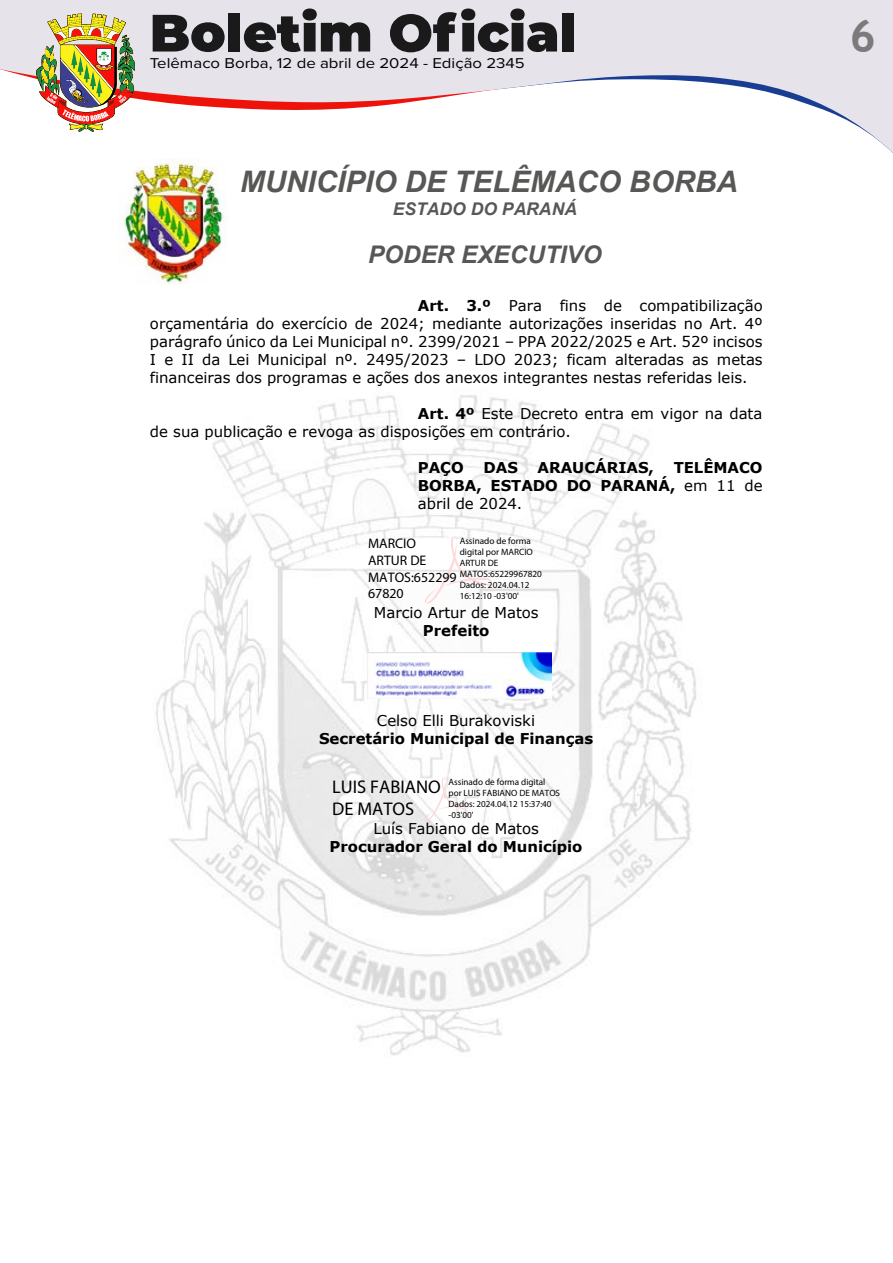
<style>
.page{position:relative;width:893px;height:1263px;background:#fff}
.page>*{position:absolute;margin:0;border:0;box-sizing:border-box;transform-origin:0 0}
.t1{font:700 45px "Trebuchet MS";color:#7c7b7b}
.t2{font:italic 700 29.7px "Arial";color:#575756}
.t3{font:italic 700 24.3px "Arial";color:#575756}
.t4{font:18.45px/22px "Myriad Pro";color:#000}
.t5{font:italic 700 17.55px "Arial";color:#575756}
.t6{font:14.85px/18px "Verdana";color:#000;text-align:justify}
.t7{font:700 14.85px/18px "Verdana";color:#000;text-align:justify}
.t8{font:14.7px "Proxima Nova";color:#000;scale:1.14 1}
.t9{font:13.95px/16.6px "Myriad Pro";color:#000}
.t10{font:9.15px/10.9px "Myriad Pro";color:#000}
.s1{font-weight:700}
.s2{font-weight:400}
</style>
<div class="page">
<div style="left:0;top:0;width:893px;height:9px;background:#e6e3eb"></div>
<svg style="left:0;top:9px;width:893px;height:144px"></svg>
<img style="left:123px;top:158px;width:103px;height:126px">
<img style="left:155px;top:395px;width:541px;height:661px">
<img style="left:367px;top:653px;width:185px;height:46px">
<svg style="left:425px;top:778px;width:43px;height:43px"></svg>
<svg style="left:425px;top:536px;width:67px;height:67px"></svg>
<p class="t8" style="left:150px;top:53px;width:331px">Telêmaco Borba, 12 de abril de 2024 - Edição 2345</p>
<h2 class="t2" style="left:240px;top:162px;width:499px">MUNICÍPIO DE TELÊMACO BORBA</h2>
<p class="t5" style="left:393px;top:197px;width:186px">ESTADO DO PARANÁ</p>
<h3 class="t3" style="left:368px;top:238px;width:235px">PODER EXECUTIVO</h3>
<p class="t6" style="left:150px;top:296px;width:614px;text-indent:268px"><span class="s1">Art. 3.º</span> Para fins de compatibilização orçamentária do exercício de 2024; mediante autorizações inseridas no Art. 4º parágrafo único da Lei Municipal nº. 2399/2021 – PPA 2022/2025 e Art. 52º incisos I e II da Lei Municipal nº. 2495/2023 – LDO 2023; ficam alteradas as metas financeiras dos programas e ações dos anexos integrantes nestas referidas leis.</p>
<p class="t6" style="left:150px;top:404px;width:614px;text-indent:268px"><span class="s1">Art. 4º</span> Este Decreto entra em vigor na data de sua publicação e revoga as disposições em contrário.</p>
<p class="t7" style="left:418px;top:459px;width:47px">PAÇO</p>
<p class="t7" style="left:483px;top:459px;width:36px">DAS</p>
<p class="t7" style="left:538px;top:459px;width:118px">ARAUCÁRIAS,</p>
<p class="t7" style="left:418px;top:459px;width:346px;text-indent:256px">TELÊMACO BORBA, ESTADO DO PARANÁ, <span class="s2">em 11 de abril de 2024.</span></p>
<p class="t9" style="left:368px;top:535px;width:90px">MARCIO<br>ARTUR DE<br>MATOS:652299<br>67820</p>
<p class="t10" style="left:460px;top:536px;width:84px">Assinado de forma digital por MARCIO<br>ARTUR DE<br>MATOS:65229967820<br>Dados: 2024.04.12<br>16:12:10 -03'00'</p>
<p class="t6" style="left:374px;top:603px;width:166px">Marcio Artur de Matos</p>
<p class="t7" style="left:423px;top:621px;width:68px">Prefeito</p>
<p class="t6" style="left:377px;top:711px;width:160px">Celso Elli Burakoviski</p>
<p class="t7" style="left:319px;top:729px;width:276px">Secretário Municipal de Finanças</p>
<p class="t4" style="left:332px;top:775px;width:110px">LUIS FABIANO<br>DE MATOS</p>
<p class="t10" style="left:449px;top:776px;width:113px">Assinado de forma digital por LUIS FABIANO DE MATOS<br>Dados: 2024.04.12 15:37:40 -03'00'</p>
<p class="t6" style="left:373px;top:820px;width:167px">Luís Fabiano de Matos</p>
<p class="t7" style="left:330px;top:838px;width:254px">Procurador Geral do Município</p>
<h1 class="t1" style="left:850px;top:8px;width:28px">6</h1>
</div>
